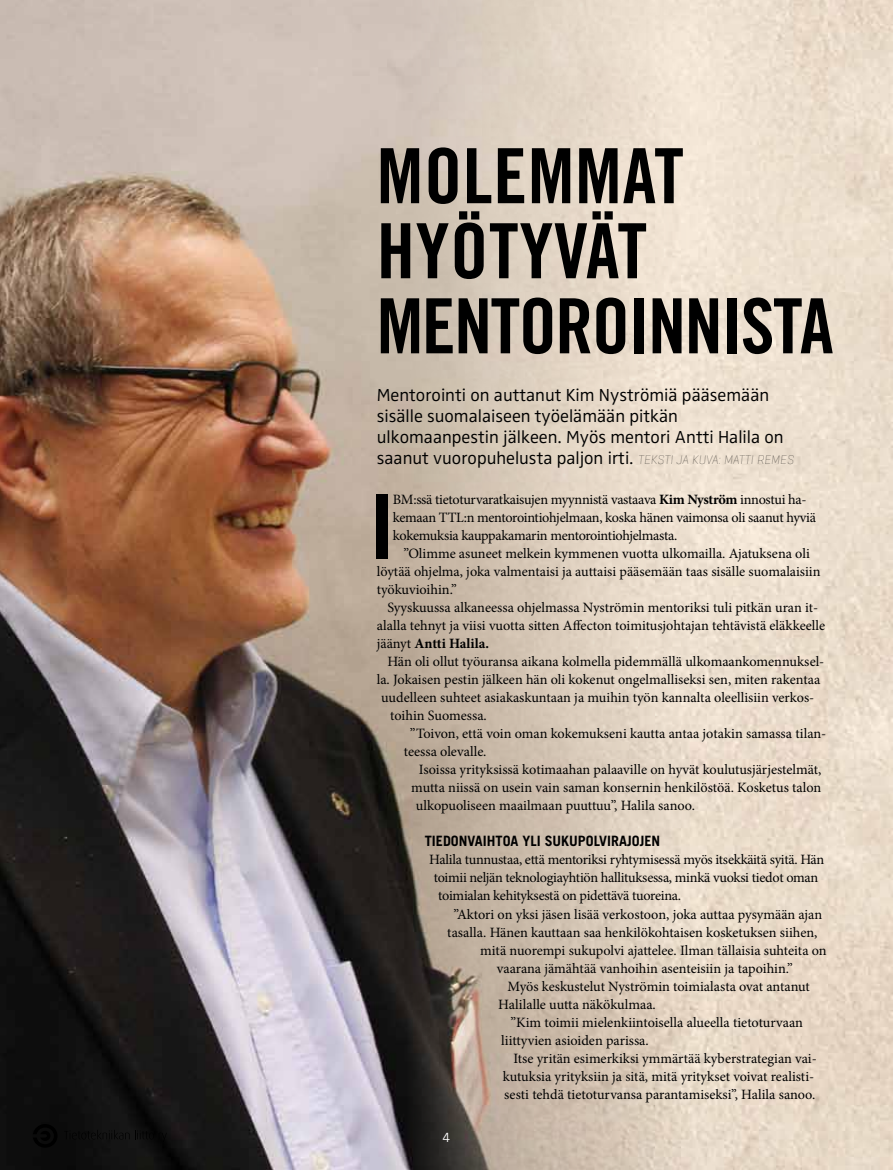
<style>
.page{position:relative;width:893px;height:1170px;background:#fff}
.page>*{position:absolute;margin:0;border:0;box-sizing:border-box;transform-origin:0 0}
.t1{font:89.1px "Trade Gothic LT Com Bd Cn 20";color:#000}
.t2{font:76.2px/75px "Trade Gothic LT Com Bd Cn 20";letter-spacing:-.02em;color:#000}
.t3{font:300 18px/21px "Zwo OT";color:#000}
.t4{font:14.25px/18px "Minion Pro";letter-spacing:-.005em;color:#000}
.t5{font:14.25px/18px "Minion Pro";letter-spacing:-.025em;color:#000}
.t6{font:700 14.25px "Trade Gothic LT Com";color:#000}
.t7{font:12.75px "Trade Gothic LT Com";color:#fff}
.s1{font-family:"Geogrotesque";font-weight:100;font-style:italic;font-size:12.75px}
.s2{font-weight:700}
</style>
<div class="page">
<img style="left:0;top:0;width:893px;height:1169px">
<svg style="left:33px;top:1123px;width:25px;height:24px"></svg>
<svg style="left:64px;top:1129px;width:103px;height:12px"></svg>
<h2 class="t2" style="left:377px;top:138px;width:458px">MOLEMMAT<br>HYÖTYVÄT<br>MENTOROINNISTA</h2>
<p class="t3" style="left:377px;top:385px;width:417px">Mentorointi on auttanut Kim Nyströmiä pääsemään sisälle suomalaiseen työelämään pitkän ulkomaanpestin jälkeen. Myös mentori Antti Halila on saanut vuoropuhelusta paljon irti. <span class="s1">TEKSTI JA KUVA: MATTI REMES</span></p>
<h1 class="t1" style="left:370px;top:472px;width:13px">I</h1>
<p class="t5" style="left:393px;top:491px;width:425px">BM:ssä tietoturvaratkaisujen myynnistä vastaava <span class="s2">Kim Nyström</span> innostui ha&shy;kemaan TTL:n mentorointiohjelmaan, koska hänen vaimonsa oli saanut hyviä kokemuksia kauppakamarin mentorointiohjelmasta.</p>
<p class="t4" style="left:377px;top:545px;width:445px;text-indent:27px">”Olimme asuneet melkein kymmenen vuotta ulkomailla. Ajatuksena oli löytää ohjelma, joka valmentaisi ja auttaisi pääsemään taas sisälle suomalaisiin työkuvioihin.”</p>
<p class="t4" style="left:377px;top:599px;width:450px;text-indent:11px">Syyskuussa alkaneessa ohjelmassa Nyströmin mentoriksi tuli pitkän uran it&shy;alalla tehnyt ja viisi vuotta sitten Affecton toimitusjohtajan tehtävistä eläkkeelle jäänyt <span class="s2">Antti Halila.</span></p>
<p class="t4" style="left:387px;top:652px;width:438px">Hän oli ollut työuransa aikana kolmella pidemmällä ulkomaankomennuksel-</p>
<p class="t4" style="left:377px;top:670px;width:445px">la. Jokaisen pestin jälkeen hän oli kokenut ongelmalliseksi sen, miten rakentaa</p>
<p class="t4" style="left:381px;top:688px;width:435px">uudelleen suhteet asiakaskuntaan ja muihin työn kannalta oleellisiin verkos-</p>
<p class="t4" style="left:390px;top:706px;width:98px">toihin Suomessa.</p>
<p class="t4" style="left:410px;top:724px;width:418px">”Toivon, että voin oman kokemukseni kautta antaa jotakin samassa tilan-</p>
<p class="t4" style="left:404px;top:742px;width:84px">teessa olevalle.</p>
<p class="t4" style="left:419px;top:760px;width:404px">Isoissa yrityksissä kotimaahan palaaville on hyvät koulutusjärjestelmät,</p>
<p class="t4" style="left:411px;top:778px;width:412px">mutta niissä on usein vain saman konsernin henkilöstöä. Kosketus talon</p>
<p class="t4" style="left:416px;top:796px;width:281px">ulkopuoliseen maailmaan puuttuu”, Halila sanoo.</p>
<p class="t6" style="left:425px;top:832px;width:168px">TIEDONVAIHTOA YLI SUKUPOLVI</p>
<p class="t6" style="left:611px;top:832px;width:51px">RAJOJEN</p>
<p class="t4" style="left:429px;top:850px;width:396px">Halila tunnustaa, että mentoriksi ryhtymisessä myös itsekkäitä syitä. Hän</p>
<p class="t4" style="left:434px;top:868px;width:386px">toimii neljän teknologiayhtiön hallituksessa, minkä vuoksi tiedot oman</p>
<p class="t4" style="left:438px;top:886px;width:244px">toimialan kehityksestä on pidettävä tuoreina.</p>
<p class="t4" style="left:453px;top:904px;width:370px">”Aktori on yksi jäsen lisää verkostoon, joka auttaa pysymään ajan</p>
<p class="t4" style="left:447px;top:922px;width:372px">tasalla. Hänen kauttaan saa henkilökohtaisen kosketuksen siihen,</p>
<p class="t4" style="left:480px;top:940px;width:348px">mitä nuorempi sukupolvi ajattelee. Ilman tällaisia suhteita on</p>
<p class="t4" style="left:497px;top:958px;width:298px">vaarana jämähtää vanhoihin asenteisiin ja tapoihin.”</p>
<p class="t4" style="left:507px;top:976px;width:304px">Myös keskustelut Nyströmin toimialasta ovat antanut</p>
<p class="t4" style="left:498px;top:994px;width:159px">Halilalle uutta näkökulmaa.</p>
<p class="t4" style="left:510px;top:1012px;width:294px">”Kim toimii mielenkiintoisella alueella tietoturvaan</p>
<p class="t4" style="left:501px;top:1030px;width:149px">liittyvien asioiden parissa.</p>
<p class="t4" style="left:513px;top:1048px;width:305px">Itse yritän esimerkiksi ymmärtää kyberstrategian vai-</p>
<p class="t4" style="left:503px;top:1066px;width:313px">kutuksia yrityksiin ja sitä, mitä yritykset voivat realisti-</p>
<p class="t4" style="left:504px;top:1084px;width:313px">sesti tehdä tietoturvansa parantamiseksi”, Halila sanoo.</p>
<p class="t7" style="left:443px;top:1129px;width:9px">4</p>
</div>
